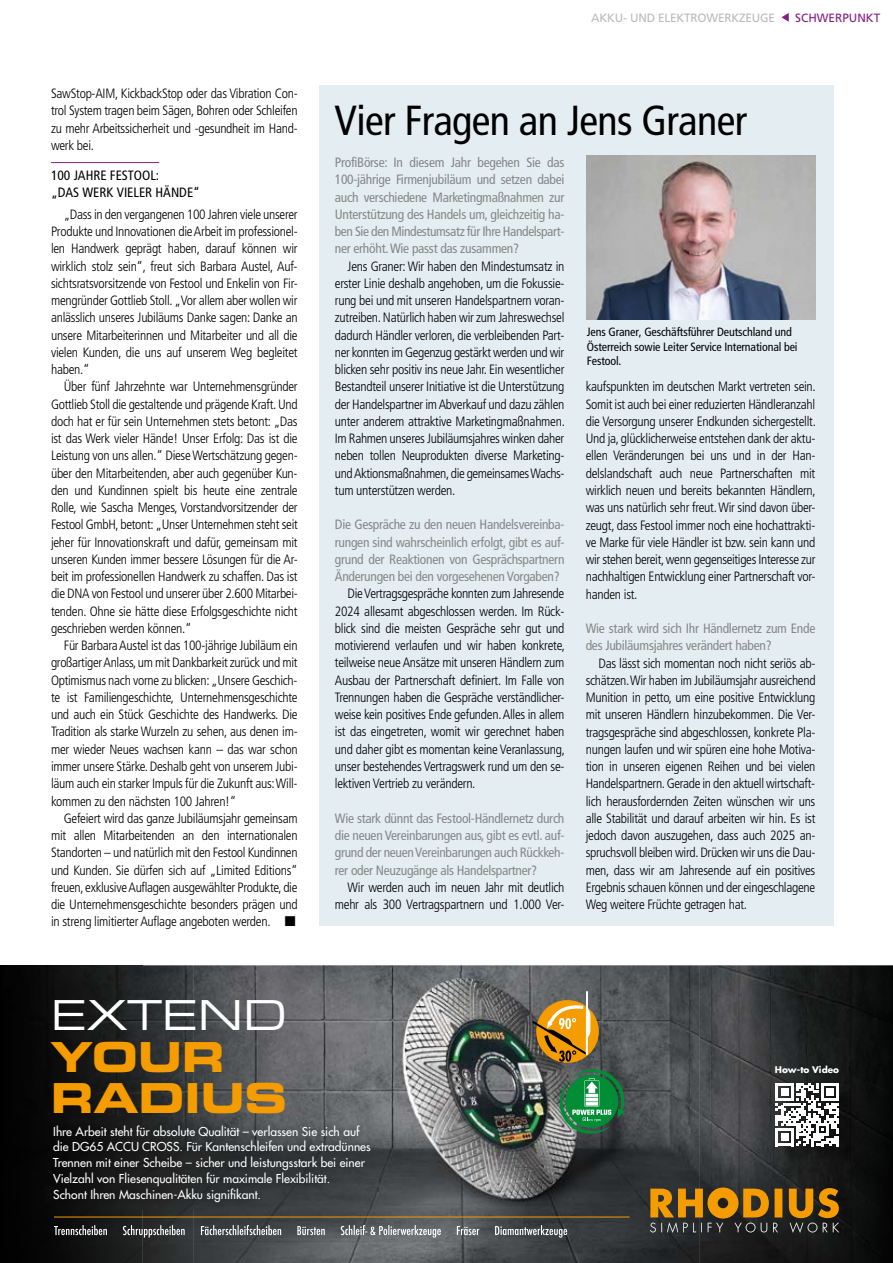
<style>
.page{position:relative;width:893px;height:1263px;background:#fff}
.page>*{position:absolute;margin:0;border:0;box-sizing:border-box;transform-origin:0 0}
.t1{font:condensed 42px "Frutigercondensed 57";letter-spacing:-.015em;color:#000}
.t2{font:41.4px/41.4px "Eurostile LT Pro Bold Ex 2";color:#f59c00}
.t3{font:41.4px "Eurostile LT Pro Ex 2";letter-spacing:-.005em;color:#fff}
.t4{font:13.5px/17.2px "Frutigercondensed 47 Light Cond";letter-spacing:-.02em;color:#000;text-align:justify}
.t5{font:condensed 13.5px/17.2px "Frutigercondensed 57";letter-spacing:-.02em;color:#878787;text-align:justify}
.t6{font:condensed 13.5px/17.2px "Frutigercondensed 57";color:#000}
.t7{font:500 12px/15.8px "Futura LT Pro";color:#fff}
.t8{font:condensed 12px/14.2px "Frutigercondensed 57";letter-spacing:-.01em;color:#000}
.t9{font:12px "Frutiger";letter-spacing:-.015em;color:#bababa}
.t10{font:12px "Frutiger";color:#831f82}
.t11{font:700 8.85px "Futura LT Pro";color:#fff}
</style>
<div class="page">
<div style="left:319px;top:85px;width:514px;height:841px;background:#e4edf2"></div>
<svg style="left:781px;top:13px;width:8px;height:9px"></svg>
<img style="left:0;top:965px;width:893px;height:298px">
<hr style="left:54px;top:1216px;width:576px;height:1px;background:#f59c00">
<svg style="left:650px;top:1187px;width:189px;height:46px;background:#79591e"></svg>
<svg style="left:54px;top:991px;width:571px;height:272px;background:#555955"></svg>
<img style="left:46px;top:1117px;width:332px;height:92px">
<img style="left:778px;top:1085px;width:80px;height:80px">
<svg style="left:776px;top:1083px;width:63px;height:63px"></svg>
<hr style="left:51px;top:162px;width:108px;height:1px;background:#831f82">
<img style="left:587px;top:155px;width:229px;height:165px">
<p class="t4" style="left:51px;top:85px;width:248px">SawStop-AIM, KickbackStop oder das Vibration Con&shy;trol System tragen beim Sägen, Bohren oder Schleifen zu mehr Arbeitssicherheit und -gesundheit im Hand&shy;werk bei.</p>
<p class="t6" style="left:51px;top:167px;width:150px">100 JAHRE FESTOOL:<br>„DAS WERK VIELER HÄNDE“</p>
<p class="t4" style="left:51px;top:206px;width:248px;text-indent:13px">„Dass in den vergangenen 100 Jahren viele unserer Produkte und Innovationen die Arbeit im professionel&shy;len Handwerk geprägt haben, darauf können wir wirklich stolz sein“, freut sich Barbara Austel, Auf&shy;sichtsratsvorsitzende von Festool und Enkelin von Fir&shy;mengründer Gottlieb Stoll. „Vor allem aber wollen wir anlässlich unseres Jubiläums Danke sagen: Danke an unsere Mitarbeiterinnen und Mitarbeiter und all die vielen Kunden, die uns auf unserem Weg begleitet haben.“</p>
<p class="t4" style="left:51px;top:378px;width:248px;text-indent:13px">Über fünf Jahrzehnte war Unternehmensgründer Gottlieb Stoll die gestaltende und prägende Kraft. Und doch hat er für sein Unternehmen stets betont: „Das ist das Werk vieler Hände! Unser Erfolg: Das ist die Leistung von uns allen.“ Diese Wertschätzung gegen&shy;über den Mitarbeitenden, aber auch gegenüber Kun&shy;den und Kundinnen spielt bis heute eine zentrale Rolle, wie Sascha Menges, Vorstandvorsitzender der Festool GmbH, betont: „Unser Unternehmen steht seit jeher für Innovationskraft und dafür, gemeinsam mit unseren Kunden immer bessere Lösungen für die Ar&shy;beit im professionellen Handwerk zu schaffen. Das ist die DNA von Festool und unserer über 2.600 Mitarbei&shy;tenden. Ohne sie hätte diese Erfolgsgeschichte nicht geschrieben werden können.“</p>
<p class="t4" style="left:51px;top:637px;width:248px;text-indent:13px">Für Barbara Austel ist das 100-jährige Jubiläum ein großartiger Anlass, um mit Dankbarkeit zurück und mit Optimismus nach vorne zu blicken: „Unsere Geschich&shy;te ist Familiengeschichte, Unternehmensgeschichte und auch ein Stück Geschichte des Handwerks. Die Tradition als starke Wurzeln zu sehen, aus denen im&shy;mer wieder Neues wachsen kann – das war schon immer unsere Stärke. Deshalb geht von unserem Jubi&shy;läum auch ein starker Impuls für die Zukunft aus: Will&shy;kommen zu den nächsten 100 Jahren!“</p>
<p class="t4" style="left:51px;top:810px;width:248px;text-indent:13px">Gefeiert wird das ganze Jubiläumsjahr gemeinsam mit allen Mitarbeitenden an den internationalen Standorten – und natürlich mit den Festool Kundinnen und Kunden. Sie dürfen sich auf „Limited Editions“ freuen, exklusive Auflagen ausgewählter Produkte, die die Unternehmensgeschichte besonders prägen und in streng limitierter Auflage angeboten werden. ■</p>
<h2 class="t3" style="left:51px;top:987px;width:238px">EXTEND</h2>
<h2 class="t2" style="left:51px;top:1035px;width:238px">YOUR<br>RADIUS</h2>
<p class="t9" style="left:591px;top:11px;width:185px">AKKU- UND ELEKTROWERKZEUGE</p>
<p class="t10" style="left:795px;top:11px;width:86px">SCHWERPUNKT</p>
<h1 class="t1" style="left:334px;top:96px;width:414px">Vier Fragen an Jens Graner</h1>
<p class="t5" style="left:335px;top:154px;width:231px">ProfiBörse: In diesem Jahr begehen Sie das 100-jährige Firmenjubiläum und setzen dabei auch verschiedene Marketingmaßnahmen zur Unterstützung des Handels um, gleichzeitig ha&shy;ben Sie den Mindestumsatz für Ihre Handelspart&shy;ner erhöht. Wie passt das zusammen?</p>
<p class="t4" style="left:335px;top:257px;width:232px;text-indent:13px">Jens Graner: Wir haben den Mindestumsatz in erster Linie deshalb angehoben, um die Fokussie&shy;rung bei und mit unseren Handelspartnern voran&shy;zutreiben. Natürlich haben wir zum Jahreswechsel dadurch Händler verloren, die verbleibenden Part&shy;ner konnten im Gegenzug gestärkt werden und wir blicken sehr positiv ins neue Jahr. Ein wesentlicher Bestandteil unserer Initiative ist die Unterstützung der Handelspartner im Abverkauf und dazu zählen unter anderem attraktive Marketingmaßnahmen.<br>Im Rahmen unseres Jubiläumsjahres winken daher neben tollen Neuprodukten diverse Marketing&shy;und Aktionsmaßnahmen, die gemeinsames Wachs&shy;tum unterstützen werden.</p>
<p class="t5" style="left:335px;top:516px;width:231px">Die Gespräche zu den neuen Handelsvereinba&shy;rungen sind wahrscheinlich erfolgt, gibt es auf&shy;grund der Reaktionen von Gesprächspartnern Änderungen bei den vorgesehenen Vorgaben?</p>
<p class="t4" style="left:335px;top:585px;width:232px;text-indent:13px">Die Vertragsgespräche konnten zum Jahresende 2024 allesamt abgeschlossen werden. Im Rück&shy;blick sind die meisten Gespräche sehr gut und motivierend verlaufen und wir haben konkrete, teilweise neue Ansätze mit unseren Händlern zum Ausbau der Partnerschaft definiert. Im Falle von Trennungen haben die Gespräche verständlicher&shy;weise kein positives Ende gefunden. Alles in allem ist das eingetreten, womit wir gerechnet haben und daher gibt es momentan keine Veranlassung, unser bestehendes Vertragswerk rund um den se&shy;lektiven Vertrieb zu verändern.</p>
<p class="t5" style="left:335px;top:809px;width:231px">Wie stark dünnt das Festool-Händlernetz durch die neuen Vereinbarungen aus, gibt es evtl. auf&shy;grund der neuen Vereinbarungen auch Rückkeh&shy;rer oder Neuzugänge als Handelspartner?</p>
<p class="t4" style="left:335px;top:879px;width:231px;text-align:right">Wir werden auch im neuen Jahr mit deutlich mehr als 300 Vertragspartnern und 1.000 Ver-</p>
<p class="t8" style="left:587px;top:325px;width:212px">Jens Graner, Geschäftsführer Deutschland und<br>Österreich sowie Leiter Service International bei<br>Festool.</p>
<p class="t4" style="left:586px;top:378px;width:232px">kaufspunkten im deutschen Markt vertreten sein.<br>Somit ist auch bei einer reduzierten Händleranzahl die Versorgung unserer Endkunden sichergestellt.<br>Und ja, glücklicherweise entstehen dank der aktu&shy;ellen Veränderungen bei uns und in der Han&shy;delslandschaft auch neue Partnerschaften mit wirklich neuen und bereits bekannten Händlern, was uns natürlich sehr freut. Wir sind davon über&shy;zeugt, dass Festool immer noch eine hochattrakti&shy;ve Marke für viele Händler ist bzw. sein kann und wir stehen bereit, wenn gegenseitiges Interesse zur nachhaltigen Entwicklung einer Partnerschaft vor&shy;handen ist.</p>
<p class="t5" style="left:586px;top:620px;width:231px">Wie stark wird sich Ihr Händlernetz zum Ende des Jubiläumsjahres verändert haben?</p>
<p class="t4" style="left:586px;top:654px;width:231px;text-indent:13px">Das lässt sich momentan noch nicht seriös ab&shy;schätzen. Wir haben im Jubiläumsjahr ausreichend Munition in petto, um eine positive Entwicklung mit unseren Händlern hinzubekommen. Die Ver&shy;tragsgespräche sind abgeschlossen, konkrete Pla&shy;nungen laufen und wir spüren eine hohe Motiva&shy;tion in unseren eigenen Reihen und bei vielen Handelspartnern. Gerade in den aktuell wirtschaft&shy;lich herausfordernden Zeiten wünschen wir uns alle Stabilität und darauf arbeiten wir hin. Es ist jedoch davon auszugehen, dass auch 2025 an&shy;spruchsvoll bleiben wird. Drücken wir uns die Dau&shy;men, dass wir am Jahresende auf ein positives Ergebnis schauen können und der eingeschlagene Weg weitere Früchte getragen hat.</p>
<p class="t11" style="left:775px;top:1063px;width:66px">How-to Video</p>
<p class="t7" style="left:53px;top:1123px;width:319px">Ihre Arbeit steht für absolute Qualität – verlassen Sie sich auf die DG65 ACCU CROSS. Für Kantenschleifen und extradünnes Trennen mit einer Scheibe – sicher und leistungsstark bei einer Vielzahl von Fliesenqualitäten für maximale Flexibilität.<br>Schont Ihren Maschinen-Akku signifikant.</p>
</div>
